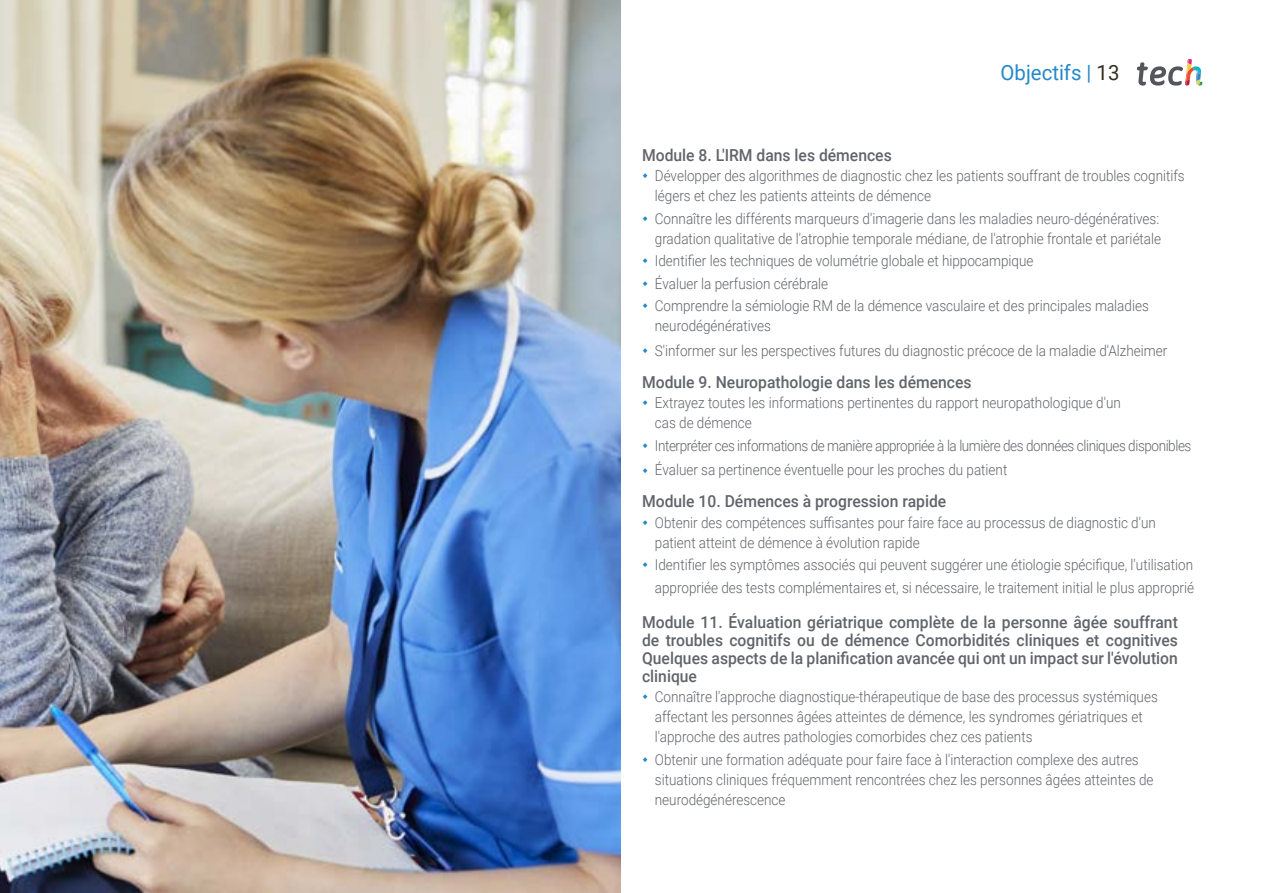
<style>
.page{position:relative;width:1263px;height:893px;background:#fff}
.page>*{position:absolute;margin:0;border:0;box-sizing:border-box;transform-origin:0 0}
.t1{font:21px "Roboto";color:#2488c9}
.t2{font:500 16.5px/18px "Roboto";color:#61646a;text-align:justify;scale:.95 1}
.t3{font:300 15px/20.2px "Roboto";color:#61646a;scale:.9 1}
.t4{font:300 15px/24.6px "Roboto";letter-spacing:-.03em;color:#61646a;scale:.9 1}
.s1{color:#312e20}
</style>
<div class="page">
<svg style="left:1137px;top:59px;width:65px;height:27px"></svg>
<img style="left:0;top:0;width:621px;height:893px">
<h1 class="t1" style="left:1000px;top:57px;width:120px">Objectifs | <span class="s1">13</span></h1>
<p class="t2" style="left:642px;top:145px;width:264px">Module 8. L'IRM dans les démences</p>
<p class="t3" style="left:655px;top:165px;width:590px">Développer des algorithmes de diagnostic chez les patients souffrant de troubles cognitifs légers et chez les patients atteints de démence</p>
<p class="t3" style="left:655px;top:207px;width:564px">Connaître les différents marqueurs d'imagerie dans les maladies neuro-dégénératives: gradation qualitative de l'atrophie temporale médiane, de l'atrophie frontale et pariétale</p>
<p class="t3" style="left:655px;top:249px;width:550px;line-height:22.4px">Identifier les techniques de volumétrie globale et hippocampique<br>Évaluer la perfusion cérébrale<br>Comprendre la sémiologie RM de la démence vasculaire et des principales maladies</p>
<p class="t3" style="left:655px;top:313px;width:571px;line-height:24.6px">neurodégénératives<br>S'informer sur les perspectives futures du diagnostic précoce de la maladie d'Alzheimer</p>
<p class="t2" style="left:642px;top:372px;width:348px">Module 9. Neuropathologie dans les démences</p>
<p class="t3" style="left:655px;top:392px;width:519px">Extrayez toutes les informations pertinentes du rapport neuropathologique d'un cas de démence</p>
<p class="t4" style="left:655px;top:432px;width:598px">Interpréter ces informations de manière appropriée à la lumière des données cliniques disponibles<br>Évaluer sa pertinence éventuelle pour les proches du patient</p>
<p class="t2" style="left:642px;top:492px;width:322px">Module 10. Démences à progression rapide</p>
<p class="t3" style="left:655px;top:512px;width:558px">Obtenir des compétences suffisantes pour faire face au processus de diagnostic d'un patient atteint de démence à évolution rapide</p>
<p class="t3" style="left:655px;top:553px;width:601px;line-height:22.5px">Identifier les symptômes associés qui peuvent suggérer une étiologie spécifique, l'utilisation appropriée des tests complémentaires et, si nécessaire, le traitement initial le plus approprié</p>
<p class="t2" style="left:642px;top:612px;width:565px">Module 11. Évaluation gériatrique complète de la personne âgée souffrant de troubles cognitifs ou de démence Comorbidités cliniques et cognitives Quelques aspects de la planification avancée qui ont un impact sur l'évolution clinique</p>
<p class="t3" style="left:655px;top:686px;width:560px">Connaître l'approche diagnostique-thérapeutique de base des processus systémiques affectant les personnes âgées atteintes de démence, les syndromes gériatriques et l'approche des autres pathologies comorbides chez ces patients</p>
<p class="t3" style="left:655px;top:749px;width:556px">Obtenir une formation adéquate pour faire face à l'interaction complexe des autres situations cliniques fréquemment rencontrées chez les personnes âgées atteintes de neurodégénérescence</p>
</div>
